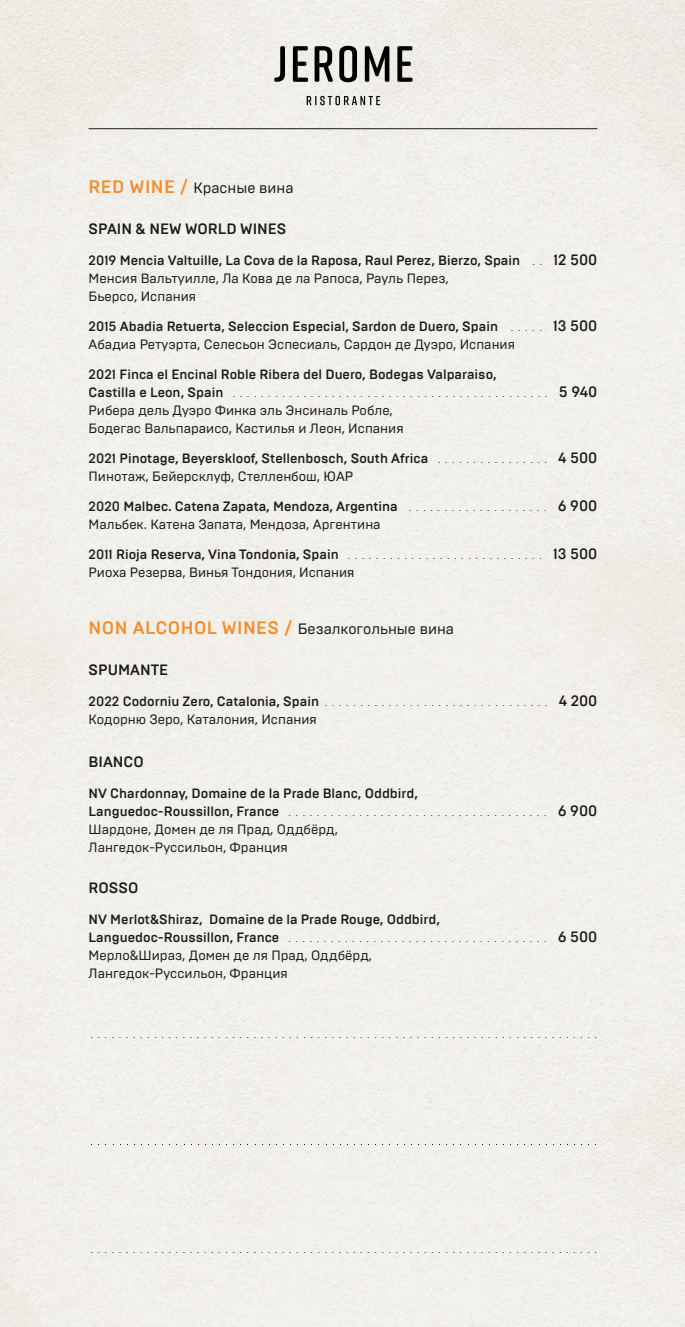
<style>
.page{position:relative;width:685px;height:1327px;background:#f1efe9}
.page>*{position:absolute;margin:0;border:0;box-sizing:border-box;transform-origin:0 0}
.t1{font:15px "Brutal Type";color:#191919}
.t2{font:500 15px "Brutal Type";color:#191919}
.t3{font:500 13.5px/18px "Brutal Type";color:#191919}
.t4{font:13.5px/18px "Brutal Type";color:#191919}
.t5{font:300 7.5px "Brutal Type";color:#191919;scale:2 1}
.s1{font-weight:500;font-size:18px;color:#f68b29}
.s2{font-weight:300;font-size:7.5px}
.s3{font-weight:500;font-size:15px}
.s4{font-size:15px}
.s5{font-weight:400}
</style>
<div class="page">
<svg style="left:274px;top:46px;width:11px;height:36px"></svg>
<svg style="left:293px;top:46px;width:15px;height:36px"></svg>
<svg style="left:314px;top:46px;width:19px;height:36px"></svg>
<svg style="left:339px;top:46px;width:18px;height:36px"></svg>
<svg style="left:365px;top:46px;width:24px;height:36px"></svg>
<svg style="left:397px;top:46px;width:15px;height:36px"></svg>
<svg style="left:307px;top:96px;width:73px;height:9px"></svg>
<hr style="left:89px;top:128px;width:508px;height:1px;background:#191919">
<p class="t1" style="left:89px;top:179px;width:206px"><span class="s1">RED WINE /</span> Красные вина</p>
<p class="t2" style="left:89px;top:220px;width:199px">SPAIN &amp; NEW WORLD WINES</p>
<p class="t2" style="left:532px;top:251px;width:67px"><span class="s2">. .</span> 12 500</p>
<p class="t3" style="left:89px;top:252px;width:433px">2019 Mencia Valtuille, La Cova de la Raposa, Raul Perez, Bierzo, Spain</p>
<p class="t4" style="left:89px;top:269px;width:362px">Менсия Вальтуилле, Ла Кова де ла Рапоса, Рауль Перез,<br>Бьерсо, Испания</p>
<p class="t3" style="left:89px;top:318px;width:411px">2015 Abadia Retuerta, Seleccion Especial, Sardon de Duero, Spain</p>
<p class="t4" style="left:89px;top:335px;width:428px">Абадиа Ретуэрта, Селесьон Эспесиаль, Сардон де Дуэро, Испания</p>
<p class="t3" style="left:89px;top:366px;width:409px">2021 Finca el Encinal Roble Ribera del Duero, Bodegas Valparaiso,<br>Castilla e Leon, Spain</p>
<p class="t4" style="left:89px;top:401px;width:316px">Рибера дель Дуэро Финка эль Энсиналь Робле,<br>Бодегас Вальпараисо, Кастилья и Леон, Испания</p>
<p class="t3" style="left:89px;top:450px;width:341px">2021 Pinotage, Beyerskloof, Stellenbosch, South Africa</p>
<p class="t4" style="left:89px;top:467px;width:266px">Пинотаж, Бейерсклуф, Стелленбош, ЮАР</p>
<p class="t3" style="left:89px;top:498px;width:311px">2020 Malbec. Catena Zapata, Mendoza, Argentina</p>
<p class="t4" style="left:89px;top:515px;width:293px">Мальбек. Катена Запата, Мендоза, Аргентина</p>
<p class="t3" style="left:89px;top:546px;width:252px">2011 Rioja Reserva, Vina Tondonia, Spain</p>
<p class="t4" style="left:89px;top:563px;width:267px">Риоха Резерва, Винья Тондония, Испания</p>
<p class="t5" style="left:510px;top:324px;width:45px">. . . . . <span class="s3">13 500</span></p>
<p class="t5" style="left:232px;top:390px;width:184px">. . . . . . . . . . . . . . . . . . . . . . . . . . . . . . . . . . . . . . . . . . . . . <span class="s3">5 940</span></p>
<p class="t5" style="left:437px;top:456px;width:81px">. . . . . . . . . . . . . . . . <span class="s3">4 500</span></p>
<p class="t5" style="left:409px;top:504px;width:96px">. . . . . . . . . . . . . . . . . . . . <span class="s3">6 900</span></p>
<p class="t5" style="left:347px;top:552px;width:126px">. . . . . . . . . . . . . . . . . . . . . . . . . . . . <span class="s3">13 500</span></p>
<p class="t1" style="left:89px;top:620px;width:367px"><span class="s1">NON ALCOHOL WINES /</span> Безалкогольные вина</p>
<p class="t2" style="left:89px;top:661px;width:81px">SPUMANTE</p>
<p class="t3" style="left:89px;top:693px;width:510px">2022 Codorniu Zero, Catalonia, Spain <span class="s2">. . . . . . . . . . . . . . . . . . . . . . . . . . . . . . . .</span> <span class="s4">4 200<br></span><span class="s5">Кодорню Зеро, Каталония, Испания</span></p>
<p class="t2" style="left:89px;top:752px;width:57px">BIANCO</p>
<p class="t3" style="left:89px;top:784px;width:331px">NV Chardonnay, Domaine de la Prade Blanc, Oddbird,<br>Languedoc-Roussillon, France</p>
<p class="t4" style="left:89px;top:820px;width:251px">Шардоне, Домен де ля Прад, Оддбёрд,<br>Лангедок-Руссильон, Франция</p>
<p class="t5" style="left:288px;top:809px;width:156px">. . . . . . . . . . . . . . . . . . . . . . . . . . . . . . . . . . . . . <span class="s3">6 900</span></p>
<p class="t2" style="left:89px;top:878px;width:51px">ROSSO</p>
<p class="t3" style="left:89px;top:910px;width:353px">NV Merlot&amp;Shiraz, Domaine de la Prade Rouge, Oddbird,<br>Languedoc-Roussillon, France</p>
<p class="t4" style="left:89px;top:946px;width:285px">Мерло&amp;Шираз, Домен де ля Прад, Оддбёрд,<br>Лангедок-Руссильон, Франция</p>
<p class="t5" style="left:288px;top:935px;width:156px">. . . . . . . . . . . . . . . . . . . . . . . . . . . . . . . . . . . . . <span class="s3">6 500</span></p>
<p class="t5" style="left:90px;top:1031px;width:255px">. . . . . . . . . . . . . . . . . . . . . . . . . . . . . . . . . . . . . . . . . . . . . . . . . . . . . . . . . . . . . . . . . . . . . . . .</p>
<p class="t5" style="left:90px;top:1245px;width:255px">. . . . . . . . . . . . . . . . . . . . . . . . . . . . . . . . . . . . . . . . . . . . . . . . . . . . . . . . . . . . . . . . . . . . . . . .</p>
</div>
